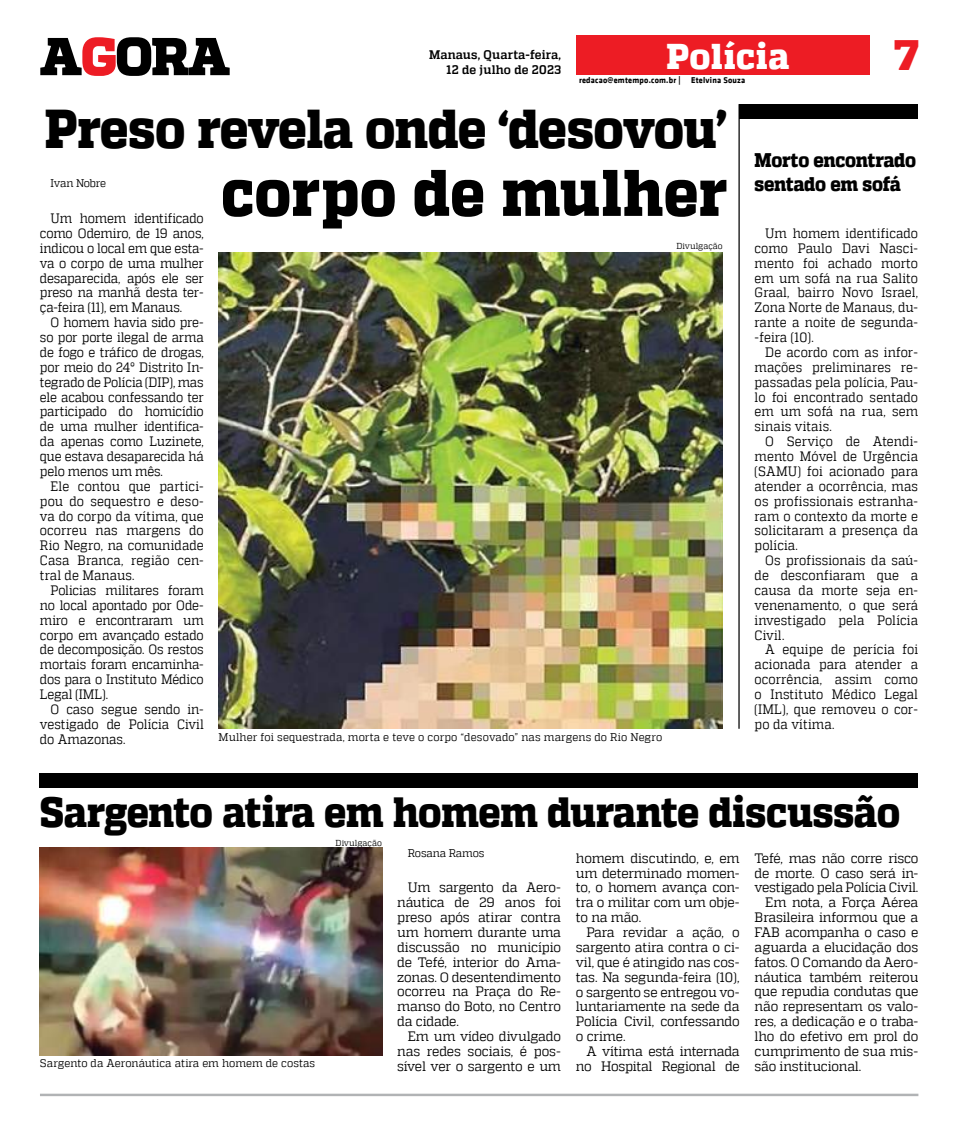
<style>
.page{position:relative;width:957px;height:1134px;background:#fff}
.page>*{position:absolute;margin:0;border:0;box-sizing:border-box;transform-origin:0 0}
.t1{font:800 65.62px "MW Quadon";letter-spacing:.005em;color:#000;scale:.9 1}
.t2{font:800 54.5px "MW Quadon";letter-spacing:-.015em;color:#000;scale:.9 1}
.t3{font:800 42.5px "MW Quadon";color:#ed1c24}
.t4{font:800 42.12px "MW Quadon";letter-spacing:-.02em;color:#000;scale:.9 1}
.t5{font:800 35.75px "MW Quadon";letter-spacing:.015em;color:#fff;scale:.95 1}
.t6{font:800 19.75px/24.8px "MW Quadon";letter-spacing:-.02em;color:#000;scale:.9 1}
.t7{font:13.62px/14.9px "MW Quadon";letter-spacing:-.01em;color:#000;text-align:justify;scale:.9 1}
.t8{font:13.62px/14.9px "MW Quadon";letter-spacing:-.01em;color:#000;text-align:justify;scale:.95 1}
.t9{font:700 12.38px/14.9px "MW Quadon";letter-spacing:.015em;color:#000;text-align:right;scale:.95 1}
.t10{font:11.12px "MW Quadon";letter-spacing:.005em;color:#000;scale:.95 1}
.t11{font:11.12px "MW Quadon";letter-spacing:-.015em;color:#000;scale:.95 1}
.t12{font:11.12px "MW Quadon";letter-spacing:-.025em;color:#000;scale:.95 1}
.t13{font:700 8.62px "MW Klavika Bd";letter-spacing:.025em;color:#000;scale:.95 1}
.t14{font:8.62px "MW Quadon";letter-spacing:.005em;color:#000;scale:.95 1}
</style>
<div class="page">
<hr style="left:40px;top:1094px;width:878px;height:2px;background:#b1b3b5">
<div style="left:40px;top:773px;width:878px;height:15px;background:#000"></div>
<img style="left:40px;top:847px;width:342px;height:209px">
<img style="left:219px;top:253px;width:504px;height:476px">
<svg style="left:40px;top:37px;width:190px;height:39px"></svg>
<div style="left:576px;top:35px;width:293px;height:40px;background:#ed1c24"></div>
<div style="left:740px;top:104px;width:178px;height:15px;background:#000"></div>
<hr style="left:738px;top:104px;width:2px;height:625px;background:#000">
<p class="t9" style="left:429px;top:48px;width:140px">Manaus, Quarta-feira,<br>12 de julho de 2023</p>
<h3 class="t5" style="left:666px;top:35px;width:131px">Polícia</h3>
<p class="t13" style="left:579px;top:74px;width:177px">redacao@emtempo.com.br | Etelvina Souza</p>
<h3 class="t3" style="left:894px;top:30px;width:26px">7</h3>
<h2 class="t2" style="left:45px;top:97px;width:759px">Preso revela onde ‘desovou’</h2>
<h1 class="t1" style="left:221px;top:154px;width:564px">corpo de mulher</h1>
<p class="t14" style="left:676px;top:241px;width:50px">Divulgação</p>
<p class="t12" style="left:50px;top:177px;width:60px">Ivan Nobre</p>
<p class="t7" style="left:40px;top:211px;width:184px;text-indent:11px">Um homem identificado como Odemiro, de 19 anos, indicou o local em que esta&shy;va o corpo de uma mulher desaparecida, após ele ser preso na manhã desta ter&shy;ça-feira (11), em Manaus.</p>
<p class="t7" style="left:40px;top:315px;width:184px;text-indent:11px">O homem havia sido pre&shy;so por porte ilegal de arma de fogo e tráfico de drogas, por meio do 24° Distrito In&shy;tegrado de Polícia (DIP), mas ele acabou confessando ter participado do homicídio de uma mulher identifica&shy;da apenas como Luzinete, que estava desaparecida há pelo menos um mês.</p>
<p class="t7" style="left:40px;top:479px;width:184px;text-indent:11px">Ele contou que partici&shy;pou do sequestro e deso&shy;va do corpo da vítima, que ocorreu nas margens do Rio Negro, na comunidade Casa Branca, região cen&shy;tral de Manaus.</p>
<p class="t7" style="left:40px;top:583px;width:184px;text-indent:11px">Policias militares foram no local apontado por Ode&shy;miro e encontraram um corpo em avançado estado de decomposição. Os restos mortais foram encaminha&shy;dos para o Instituto Médico Legal (IML).</p>
<p class="t7" style="left:40px;top:702px;width:184px;text-indent:11px">O caso segue sendo in&shy;vestigado de Polícia Civil do Amazonas.</p>
<p class="t10" style="left:219px;top:730px;width:468px">Mulher foi sequestrada, morta e teve o corpo “desovado” nas margens do Rio Negro</p>
<h3 class="t6" style="left:754px;top:148px;width:181px">Morto encontrado sentado em sofá</h3>
<p class="t7" style="left:754px;top:226px;width:183px;text-indent:11px">Um homem identificado como Paulo Davi Nasci&shy;mento foi achado morto em um sofá na rua Salito Graal, bairro Novo Israel, Zona Norte de Manaus, du&shy;rante a noite de segunda--feira (10).</p>
<p class="t7" style="left:754px;top:345px;width:183px;text-indent:11px">De acordo com as infor&shy;mações preliminares re&shy;passadas pela polícia, Pau&shy;lo foi encontrado sentado em um sofá na rua, sem sinais vitais.</p>
<p class="t7" style="left:754px;top:434px;width:183px;text-indent:11px">O Serviço de Atendi&shy;mento Móvel de Urgência (SAMU) foi acionado para atender a ocorrência, mas os profissionais estranha&shy;ram o contexto da morte e solicitaram a presença da polícia.</p>
<p class="t7" style="left:754px;top:553px;width:183px;text-indent:11px">Os profissionais da saú&shy;de desconfiaram que a causa da morte seja en&shy;venenamento, o que será investigado pela Polícia Civil.</p>
<p class="t7" style="left:754px;top:642px;width:183px;text-indent:11px">A equipe de perícia foi acionada para atender a ocorrência, assim como o Instituto Médico Legal (IML), que removeu o cor&shy;po da vítima.</p>
<h3 class="t4" style="left:40px;top:787px;width:957px">Sargento atira em homem durante discussão</h3>
<p class="t11" style="left:408px;top:846px;width:82px">Rosana Ramos</p>
<p class="t8" style="left:397px;top:880px;width:174px;text-indent:11px">Um sargento da Aero&shy;náutica de 29 anos foi preso após atirar contra um homem durante uma discussão no município de Tefé, interior do Ama&shy;zonas. O desentendimento ocorreu na Praça do Re&shy;manso do Boto, no Centro da cidade.</p>
<p class="t8" style="left:397px;top:1029px;width:174px;text-indent:11px">Em um vídeo divulgado nas redes sociais, é pos&shy;sível ver o sargento e um</p>
<p class="t14" style="left:335px;top:838px;width:50px">Divulgação</p>
<p class="t8" style="left:754px;top:850px;width:174px">Tefé, mas não corre risco</p>
<p class="t8" style="left:754px;top:865px;width:174px">de morte. O caso será in-</p>
<p class="t8" style="left:754px;top:880px;width:174px">vestigado pela Polícia Civil.</p>
<p class="t8" style="left:765px;top:895px;width:163px">Em nota, a Força Aérea</p>
<p class="t8" style="left:754px;top:910px;width:174px">Brasileira informou que a</p>
<p class="t8" style="left:754px;top:925px;width:174px">FAB acompanha o caso e</p>
<p class="t8" style="left:754px;top:939px;width:174px">aguarda a elucidação dos</p>
<p class="t8" style="left:754px;top:954px;width:174px">fatos. O Comando da Aero-</p>
<p class="t8" style="left:754px;top:969px;width:174px">náutica também reiterou</p>
<p class="t8" style="left:754px;top:984px;width:174px">que repudia condutas que</p>
<p class="t8" style="left:754px;top:999px;width:174px">não representam os valo-</p>
<p class="t8" style="left:754px;top:1014px;width:174px">res, a dedicação e o traba-</p>
<p class="t8" style="left:754px;top:1029px;width:174px">lho do efetivo em prol do</p>
<p class="t8" style="left:754px;top:1044px;width:174px">cumprimento de sua mis-</p>
<p class="t8" style="left:754px;top:1058px;width:114px">são institucional.</p>
<p class="t8" style="left:576px;top:850px;width:174px">homem discutindo, e, em um determinado momen&shy;to, o homem avança con&shy;tra o militar com um obje&shy;to na mão.</p>
<p class="t8" style="left:576px;top:925px;width:174px;text-indent:11px">Para revidar a ação, o sargento atira contra o ci&shy;vil, que é atingido nas cos&shy;tas. Na segunda-feira (10), o sargento se entregou vo&shy;luntariamente na sede da Polícia Civil, confessando o crime.</p>
<p class="t8" style="left:576px;top:1044px;width:174px;text-align:right">A vítima está internada no Hospital Regional de</p>
<p class="t10" style="left:40px;top:1057px;width:291px">Sargento da Aeronáutica atira em homem de costas</p>
</div>
